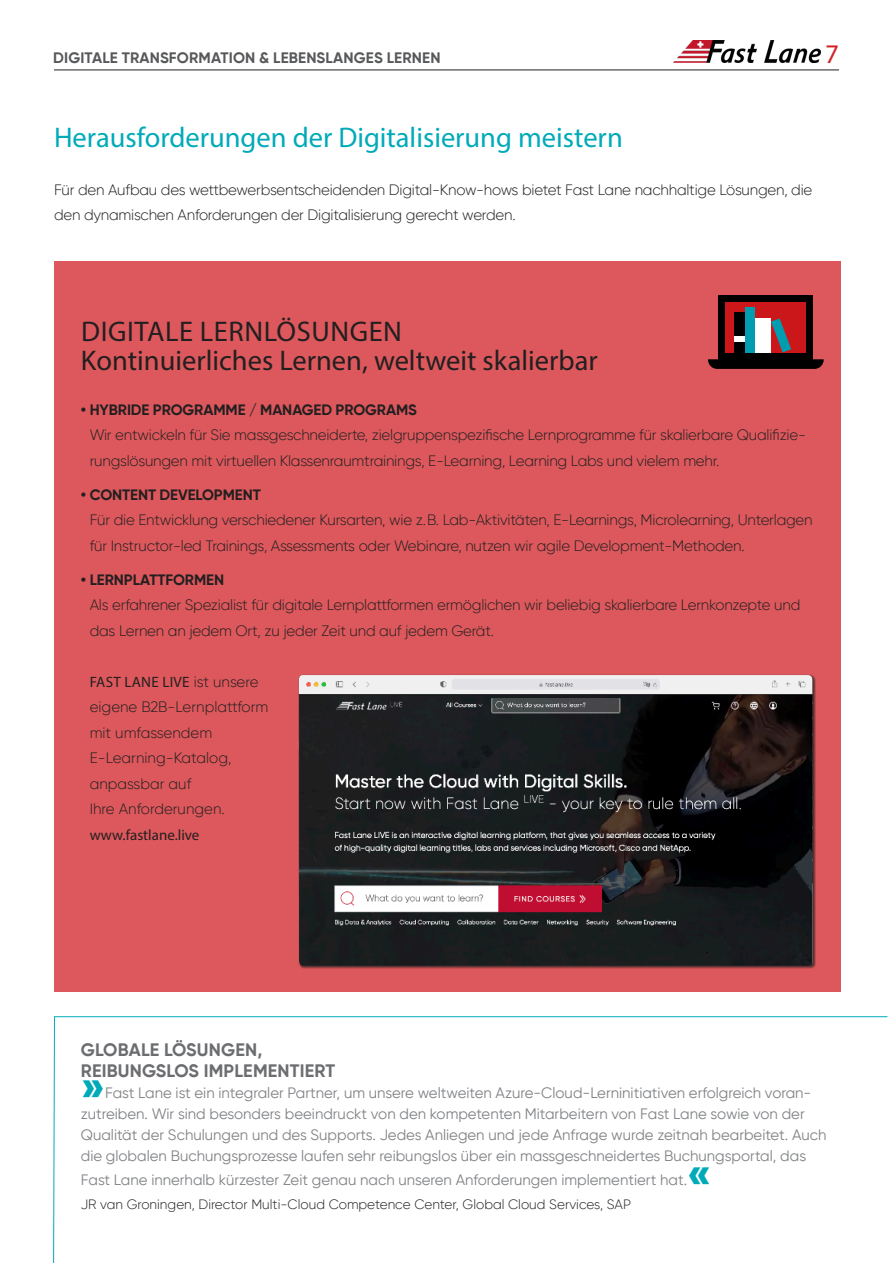
<style>
.page{position:relative;width:893px;height:1263px;background:#fff}
.page>*{position:absolute;margin:0;border:0;box-sizing:border-box;transform-origin:0 0}
.Zitat{font:800 42px "Gilroy";color:#00aab9}
.Zwischenheadline{font:28.5px "Myriad Pro";color:#00aab9}
.Zwischenheadline-2{font:28.5px "Myriad Pro";color:#231f20}
.Zwischenheadline-3{font:28.5px "Myriad Pro";letter-spacing:.02em;color:#231f20}
.Einf__Abs{font:27px "Myriad Pro";color:#d1232a}
.Zitat-2{font:700 18px/21px "Gilroy";letter-spacing:.01em;color:#6c6d70}
.Kopfzeile{font:700 15.15px "Gilroy";letter-spacing:.01em;color:#57585a}
.Copy-Text{font:300 15px/25.5px "Gilroy";letter-spacing:-.015em;color:#231f20}
.Zitat-3{font:15px/21px "Gilroy";color:#808285}
.Zitat-4{font:300 13.5px "Gilroy";color:#231f20}
.s1{font-weight:700}
.s2{font-family:"Myriad Pro";font-weight:400}
</style>
<div class="page">
<img style="left:673px;top:41px;width:147px;height:21px">
<hr style="left:54px;top:70px;width:785px;height:1px;background:#231f20">
<div style="left:54px;top:261px;width:787px;height:730px;background:#dc585c"></div>
<svg style="left:53px;top:1016px;width:835px;height:247px"></svg>
<div style="left:718px;top:295px;width:95px;height:64px;background:#000"></div>
<div style="left:726px;top:302px;width:80px;height:50px;background:#cc171a"></div>
<svg style="left:708px;top:359px;width:116px;height:10px"></svg>
<div style="left:734px;top:312px;width:11px;height:40px;background:#000"></div>
<div style="left:754px;top:318px;width:17px;height:34px;background:#fff"></div>
<div style="left:745px;top:307px;width:9px;height:45px;background:#009cb0"></div>
<svg style="left:771px;top:318px;width:20px;height:34px"></svg>
<div style="left:734px;top:337px;width:11px;height:5px;background:#fff"></div>
<div style="left:298px;top:674px;width:518px;height:295px;background:#231f20;opacity:.75"></div>
<img style="left:299px;top:675px;width:514px;height:291px">
<p class="Kopfzeile" style="left:53px;top:48px;width:389px">DIGITALE TRANSFORMATION &amp; LEBENSLANGES LERNEN</p>
<p class="Einf__Abs" style="left:825px;top:37px;width:15px">7</p>
<p class="Zwischenheadline" style="left:54px;top:120px;width:570px">Herausforderungen der Digitalisierung meistern</p>
<p class="Copy-Text" style="left:54px;top:177px;width:760px">Für den Aufbau des wettbewerbsentscheidenden Digital-Know-hows bietet Fast Lane nachhaltige Lösungen, die den dynamischen Anforderungen der Digitalisierung gerecht werden.</p>
<p class="Zwischenheadline-3" style="left:81px;top:314px;width:322px">DIGITALE LERNLÖSUNGEN</p>
<p class="Zwischenheadline-2" style="left:81px;top:343px;width:518px">Kontinuierliches Lernen, weltweit skalierbar</p>
<p class="Copy-Text" style="left:90px;top:397px;width:718px;text-indent:-9px"><span class="s1">• HYBRIDE PROGRAMME / MANAGED PROGRAMS<br></span>Wir entwickeln für Sie massgeschneiderte, zielgruppenspezifische Lernprogramme für skalierbare Qualifizie&shy;rungslösungen mit virtuellen Klassenraumtrainings, E-Learning, Learning Labs und vielem mehr.</p>
<p class="Copy-Text" style="left:90px;top:482px;width:724px;text-indent:-9px"><span class="s1">• CONTENT DEVELOPMENT<br></span>Für die Entwicklung verschiedener Kursarten, wie z.B. Lab-Aktivitäten, E-Learnings, Microlearning, Unterlagen für Instructor-led Trainings, Assessments oder Webinare, nutzen wir agile Development-Methoden.</p>
<p class="Copy-Text" style="left:90px;top:567px;width:712px;text-indent:-9px"><span class="s1">• LERNPLATTFORMEN<br></span>Als erfahrener Spezialist für digitale Lernplattformen ermöglichen wir beliebig skalierbare Lernkonzepte und das Lernen an jedem Ort, zu jeder Zeit und auf jedem Gerät.</p>
<p class="Copy-Text" style="left:90px;top:669px;width:180px"><span class="s2">FAST LANE LIVE</span> ist unsere eigene B2B-Lernplattform mit umfassendem<br>E-Learning-Katalog, anpassbar auf<br>Ihre Anforderungen. <span class="s2">www.fastlane.live</span></p>
<p class="Zitat-2" style="left:81px;top:1039px;width:256px">GLOBALE LÖSUNGEN,<br>REIBUNGSLOS IMPLEMENTIERT</p>
<p class="Zitat" style="left:81px;top:1061px;width:26px">»</p>
<p class="Zitat-3" style="left:81px;top:1082px;width:747px;text-indent:24px">Fast Lane ist ein integraler Partner, um unsere weltweiten Azure-Cloud-Lerninitiativen erfolgreich voran&shy;zutreiben. Wir sind besonders beeindruckt von den kompetenten Mitarbeitern von Fast Lane sowie von der Qualität der Schulungen und des Supports. Jedes Anliegen und jede Anfrage wurde zeitnah bearbeitet. Auch die globalen Buchungsprozesse laufen sehr reibungslos über ein massgeschneidertes Buchungsportal, das</p>
<p class="Zitat-3" style="left:81px;top:1169px;width:608px">Fast Lane innerhalb kürzester Zeit genau nach unseren Anforderungen implementiert hat.</p>
<p class="Zitat" style="left:687px;top:1148px;width:26px">«</p>
<p class="Zitat-4" style="left:81px;top:1196px;width:552px">JR van Groningen, Director Multi-Cloud Competence Center, Global Cloud Services, SAP</p>
</div>
